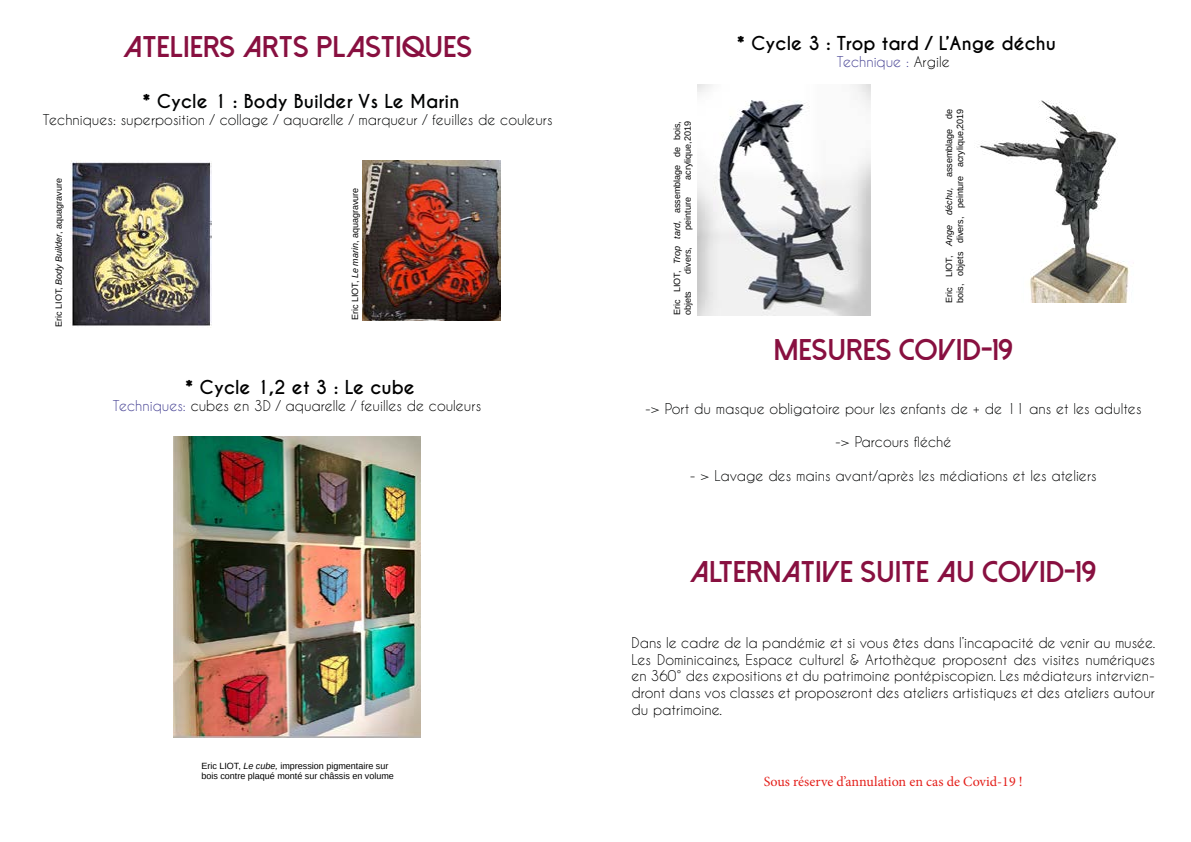
<style>
.page{position:relative;width:1191px;height:842px;background:#fff}
.page>*{position:absolute;margin:0;border:0;box-sizing:border-box;transform-origin:0 0}
.t1{font:800 30px "Dolce Vita";color:#881040}
.t2{font:700 18px "Caviar Dreams";color:#000}
.t3{font:700 18px "Caviar Dreams";color:#010202}
.t4{font:14px/16.8px "Caviar Dreams";color:#000;text-align:justify}
.t5{font:14px "Caviar Dreams";color:#010202}
.t6{font:14px "Minion Pro";color:#e41f1a}
.t7{font:14px "Caviar Dreams";color:#454193}
.t8{font:9px/10.8px "Arimo";color:#000}
.s1{font-style:italic}
.s2{color:#454193}
.s3{color:#000}
</style>
<div class="page">
<img style="left:363px;top:160px;width:137px;height:160px">
<img style="left:70px;top:160px;width:142px;height:166px">
<img style="left:697px;top:84px;width:173px;height:231px">
<img style="left:977px;top:100px;width:152px;height:203px">
<img style="left:174px;top:437px;width:246px;height:301px">
<h1 class="t1" style="left:123px;top:31px;width:350px">ATELIERS ARTS PLASTIQUES</h1>
<p class="t3" style="left:142px;top:91px;width:318px">* Cycle 1 : Body Builder Vs Le Marin</p>
<p class="t5" style="left:43px;top:111px;width:511px">Techniques: superposition / collage / aquarelle / marqueur / feuilles de couleurs</p>
<p class="t8" style="left:53px;top:327px;width:150px;rotate:-90deg">Eric LIOT, <span class="s1">Body Builder</span>, aquagravure</p>
<p class="t8" style="left:350px;top:320px;width:134px;rotate:-90deg">Eric LIOT, <span class="s1">Le marin</span>, aquagravure</p>
<p class="t2" style="left:185px;top:376px;width:231px">* Cycle 1,2 et 3 : Le cube</p>
<p class="t4" style="left:113px;top:397px;width:370px"><span class="s2">Techniques:</span> cubes en 3D / aquarelle / feuilles de couleurs</p>
<p class="t8" style="left:201px;top:760px;width:194px">Eric LIOT, <span class="s1">Le cube,</span> impression pigmentaire sur bois contre plaqué monté sur châssis en volume</p>
<p class="t8" style="left:682px;top:180px;width:60px;rotate:-90deg">acrylique,2019</p>
<p class="t8" style="left:671px;top:315px;width:196px;rotate:-90deg">Eric LIOT, <span class="s1">Trop tard,</span> assemblage de bois, objets</p>
<p class="t8" style="left:682px;top:230px;width:34px;rotate:-90deg">peinture</p>
<p class="t8" style="left:682px;top:274px;width:28px;rotate:-90deg">divers,</p>
<p class="t2" style="left:736px;top:32px;width:321px">* Cycle 3 : Trop tard / L’Ange déchu</p>
<p class="t7" style="left:836px;top:53px;width:114px">Technique : <span class="s3">Argile</span></p>
<p class="t8" style="left:943px;top:303px;width:196px;rotate:-90deg">Eric LIOT, <span class="s1">Ange déchu,</span> assemblage de bois, objets divers, peinture acrylique,2019</p>
<h1 class="t1" style="left:773px;top:334px;width:241px">MESURES COVID-19</h1>
<p class="t5" style="left:645px;top:400px;width:498px">-&gt; Port du masque obligatoire pour les enfants de + de 11 ans et les adultes</p>
<p class="t5" style="left:835px;top:433px;width:118px">-&gt; Parcours fléché</p>
<p class="t5" style="left:689px;top:467px;width:408px">- &gt; Lavage des mains avant/après les médiations et les ateliers</p>
<h1 class="t1" style="left:690px;top:556px;width:407px">ALTERNATIVE SUITE AU COVID-19</h1>
<p class="t4" style="left:631px;top:634px;width:525px">Dans le cadre de la pandémie et si vous êtes dans l’incapacité de venir au musée.<br>Les Dominicaines, Espace culturel &amp; Artothèque proposent des visites numériques en 360° des expositions et du patrimoine pontépiscopien. Les médiateurs intervien&shy;dront dans vos classes et proposeront des ateliers artistiques et des ateliers autour du patrimoine.</p>
<p class="t6" style="left:763px;top:772px;width:261px">Sous réserve d’annulation en cas de Covid-19 !</p>
</div>
